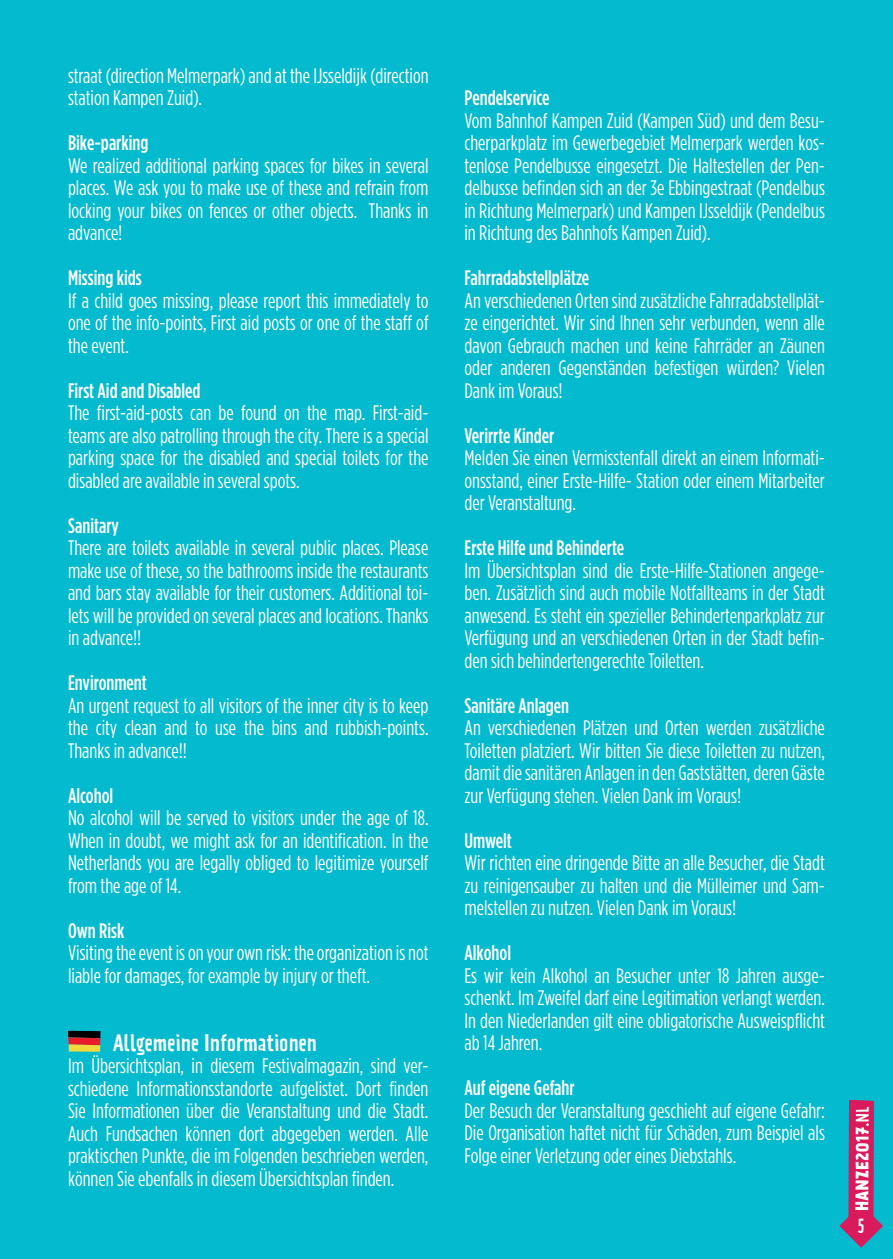
<style>
.page{position:relative;width:893px;height:1259px;background:#03bace}
.page>*{position:absolute;margin:0;border:0;box-sizing:border-box;transform-origin:0 0}
.t1{font:21px/22.5px "Gotham Condensed";color:#fff;text-align:justify}
.t2{font:500 21px "Gotham Condensed";color:#fff}
.t3{font:21px "Prater Sans OT";color:#fff}
.t4{font:18px "Prater Sans OT";color:#fff}
</style>
<div class="page">
<svg style="left:68px;top:1030px;width:33px;height:21px"></svg>
<svg style="left:839px;top:1100px;width:44px;height:148px"></svg>
<p class="t1" style="left:68px;top:64px;width:362px">straat (direction Melmerpark) and at the IJsseldijk (direction station Kampen Zuid).</p>
<p class="t2" style="left:68px;top:131px;width:82px">Bike-parking</p>
<p class="t1" style="left:68px;top:154px;width:362px">We realized additional parking spaces for bikes in several places. We ask you to make use of these and refrain from locking your bikes on fences or other objects. Thanks in advance!</p>
<p class="t2" style="left:68px;top:266px;width:75px">Missing kids</p>
<p class="t1" style="left:68px;top:289px;width:362px">If a child goes missing, please report this immediately to one of the info-points, First aid posts or one of the staff of the event.</p>
<p class="t2" style="left:68px;top:379px;width:134px">First Aid and Disabled</p>
<p class="t1" style="left:68px;top:401px;width:362px">The first-aid-posts can be found on the map. First-aid&shy;teams are also patrolling through the city. There is a special parking space for the disabled and special toilets for the disabled are available in several spots.</p>
<p class="t2" style="left:68px;top:514px;width:52px">Sanitary</p>
<p class="t1" style="left:68px;top:536px;width:362px">There are toilets available in several public places. Please make use of these, so the bathrooms inside the restaurants and bars stay available for their customers. Additional toi&shy;lets will be provided on several places and locations. Thanks in advance!!</p>
<p class="t2" style="left:68px;top:671px;width:80px">Environment</p>
<p class="t1" style="left:68px;top:694px;width:362px">An urgent request to all visitors of the inner city is to keep the city clean and to use the bins and rubbish-points.<br>Thanks in advance!!</p>
<p class="t2" style="left:68px;top:784px;width:47px">Alcohol</p>
<p class="t1" style="left:68px;top:806px;width:362px">No alcohol will be served to visitors under the age of 18.<br>When in doubt, we might ask for an identification. In the Netherlands you are legally obliged to legitimize yourself from the age of 14.</p>
<p class="t2" style="left:68px;top:919px;width:58px">Own Risk</p>
<p class="t1" style="left:68px;top:941px;width:362px">Visiting the event is on your own risk: the organization is not liable for damages, for example by injury or theft.</p>
<p class="t3" style="left:113px;top:1029px;width:205px">Allgemeine Informationen</p>
<p class="t1" style="left:68px;top:1054px;width:362px">Im Übersichtsplan, in diesem Festivalmagazin, sind ver&shy;schiedene Informationsstandorte aufgelistet. Dort finden Sie Informationen über die Veranstaltung und die Stadt.<br>Auch Fundsachen können dort abgegeben werden. Alle praktischen Punkte, die im Folgenden beschrieben werden, können Sie ebenfalls in diesem Übersichtsplan finden.</p>
<p class="t2" style="left:464px;top:86px;width:87px">Pendelservice</p>
<p class="t1" style="left:464px;top:109px;width:362px">Vom Bahnhof Kampen Zuid (Kampen Süd) und dem Besu&shy;cherparkplatz im Gewerbegebiet Melmerpark werden kos&shy;tenlose Pendelbusse eingesetzt. Die Haltestellen der Pen&shy;delbusse befinden sich an der 3e Ebbingestraat (Pendelbus in Richtung Melmerpark) und Kampen IJsseldijk (Pendelbus in Richtung des Bahnhofs Kampen Zuid).</p>
<p class="t2" style="left:464px;top:266px;width:126px">Fahrradabstellplätze</p>
<p class="t1" style="left:464px;top:289px;width:362px">An verschiedenen Orten sind zusätzliche Fahrradabstellplät&shy;ze eingerichtet. Wir sind Ihnen sehr verbunden, wenn alle davon Gebrauch machen und keine Fahrräder an Zäunen oder anderen Gegenständen befestigen würden? Vielen Dank im Voraus!</p>
<p class="t2" style="left:464px;top:424px;width:91px">Verirrte Kinder</p>
<p class="t1" style="left:464px;top:446px;width:362px">Melden Sie einen Vermisstenfall direkt an einem Informati&shy;onsstand, einer Erste-Hilfe- Station oder einem Mitarbeiter der Veranstaltung.</p>
<p class="t2" style="left:464px;top:536px;width:161px">Erste Hilfe und Behinderte</p>
<p class="t1" style="left:464px;top:559px;width:362px">Im Übersichtsplan sind die Erste-Hilfe-Stationen angege&shy;ben. Zusätzlich sind auch mobile Notfallteams in der Stadt anwesend. Es steht ein spezieller Behindertenparkplatz zur Verfügung und an verschiedenen Orten in der Stadt befin&shy;den sich behindertengerechte Toiletten.</p>
<p class="t2" style="left:464px;top:694px;width:106px">Sanitäre Anlagen</p>
<p class="t1" style="left:464px;top:716px;width:362px">An verschiedenen Plätzen und Orten werden zusätzliche Toiletten platziert. Wir bitten Sie diese Toiletten zu nutzen, damit die sanitären Anlagen in den Gaststätten, deren Gäste zur Verfügung stehen. Vielen Dank im Voraus!</p>
<p class="t2" style="left:464px;top:829px;width:49px">Umwelt</p>
<p class="t1" style="left:464px;top:851px;width:362px">Wir richten eine dringende Bitte an alle Besucher, die Stadt zu reinigensauber zu halten und die Mülleimer und Sam&shy;melstellen zu nutzen. Vielen Dank im Voraus!</p>
<p class="t2" style="left:464px;top:941px;width:48px">Alkohol</p>
<p class="t1" style="left:464px;top:964px;width:362px">Es wir kein Alkohol an Besucher unter 18 Jahren ausge&shy;schenkt. Im Zweifel darf eine Legitimation verlangt werden.<br>In den Niederlanden gilt eine obligatorische Ausweispflicht ab 14 Jahren.</p>
<p class="t2" style="left:464px;top:1076px;width:112px">Auf eigene Gefahr</p>
<p class="t1" style="left:464px;top:1099px;width:362px">Der Besuch der Veranstaltung geschieht auf eigene Gefahr:<br>Die Organisation haftet nicht für Schäden, zum Beispiel als Folge einer Verletzung oder eines Diebstahls.</p>
<p class="t4" style="left:858px;top:1214px;width:8px">5</p>
<p class="t4" style="left:858px;top:1217px;width:8px">5</p>
</div>
